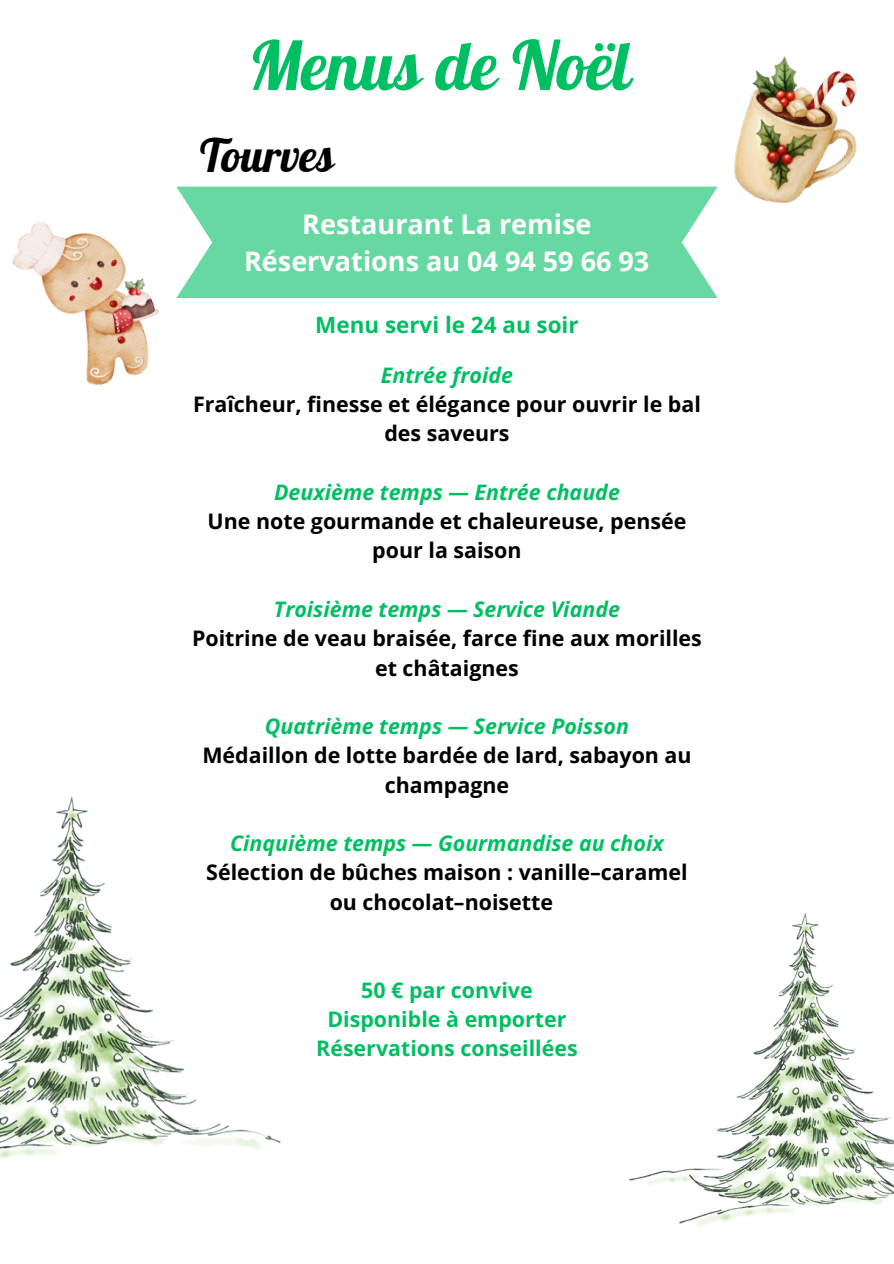
<style>
.page{position:relative;width:894px;height:1264px;background:#fff}
.page>*{position:absolute;margin:0;border:0;box-sizing:border-box;transform-origin:0 0}
.t1{font:67.5px "Lobster";color:#00bf63}
.t2{font:45px "Lobster";color:#000}
.t3{font:700 27px/37.2px "Open Sans";color:#fff;text-align:center}
.t4{font:700 22.5px "Open Sans";color:#00bf63}
.t5{font:700 21.45px/29.2px "Open Sans";color:#000;text-align:center}
.t6{font:italic 700 21.45px "Open Sans";color:#00bf63}
.t7{font:700 21.45px/29.2px "Open Sans";color:#00bf63;text-align:center}
</style>
<div class="page">
<img style="left:12px;top:221px;width:147px;height:165px">
<img style="left:0;top:798px;width:280px;height:361px">
<img style="left:629px;top:913px;width:264px;height:313px">
<div style="left:176px;top:187px;width:541px;height:111px;background:#66d8a1"></div>
<img style="left:714px;top:56px;width:143px;height:168px">
<h1 class="t1" style="left:248px;top:22px;width:384px">Menus de Noël</h1>
<h2 class="t2" style="left:200px;top:127px;width:136px">Tourves</h2>
<p class="t3" style="left:244px;top:205px;width:406px">Restaurant La remise<br>Réservations au 04 94 59 66 93</p>
<p class="t4" style="left:315px;top:309px;width:265px">Menu servi le 24 au soir</p>
<p class="t6" style="left:381px;top:360px;width:134px">Entrée froide</p>
<p class="t5" style="left:193px;top:389px;width:509px">Fraîcheur, finesse et élégance pour ouvrir le bal des saveurs</p>
<p class="t6" style="left:274px;top:477px;width:347px">Deuxième temps — Entrée chaude</p>
<p class="t5" style="left:207px;top:506px;width:480px">Une note gourmande et chaleureuse, pensée pour la saison</p>
<p class="t6" style="left:274px;top:594px;width:347px">Troisième temps — Service Viande</p>
<p class="t5" style="left:192px;top:623px;width:511px">Poitrine de veau braisée, farce fine aux morilles et châtaignes</p>
<p class="t6" style="left:265px;top:711px;width:365px">Quatrième temps — Service Poisson</p>
<p class="t5" style="left:202px;top:740px;width:490px">Médaillon de lotte bardée de lard, sabayon au champagne</p>
<p class="t6" style="left:230px;top:828px;width:435px">Cinquième temps — Gourmandise au choix</p>
<p class="t5" style="left:206px;top:857px;width:483px">Sélection de bûches maison : vanille–caramel ou chocolat–noisette</p>
<p class="t7" style="left:316px;top:974px;width:263px">50 € par convive<br>Disponible à emporter<br>Réservations conseillées</p>
</div>
